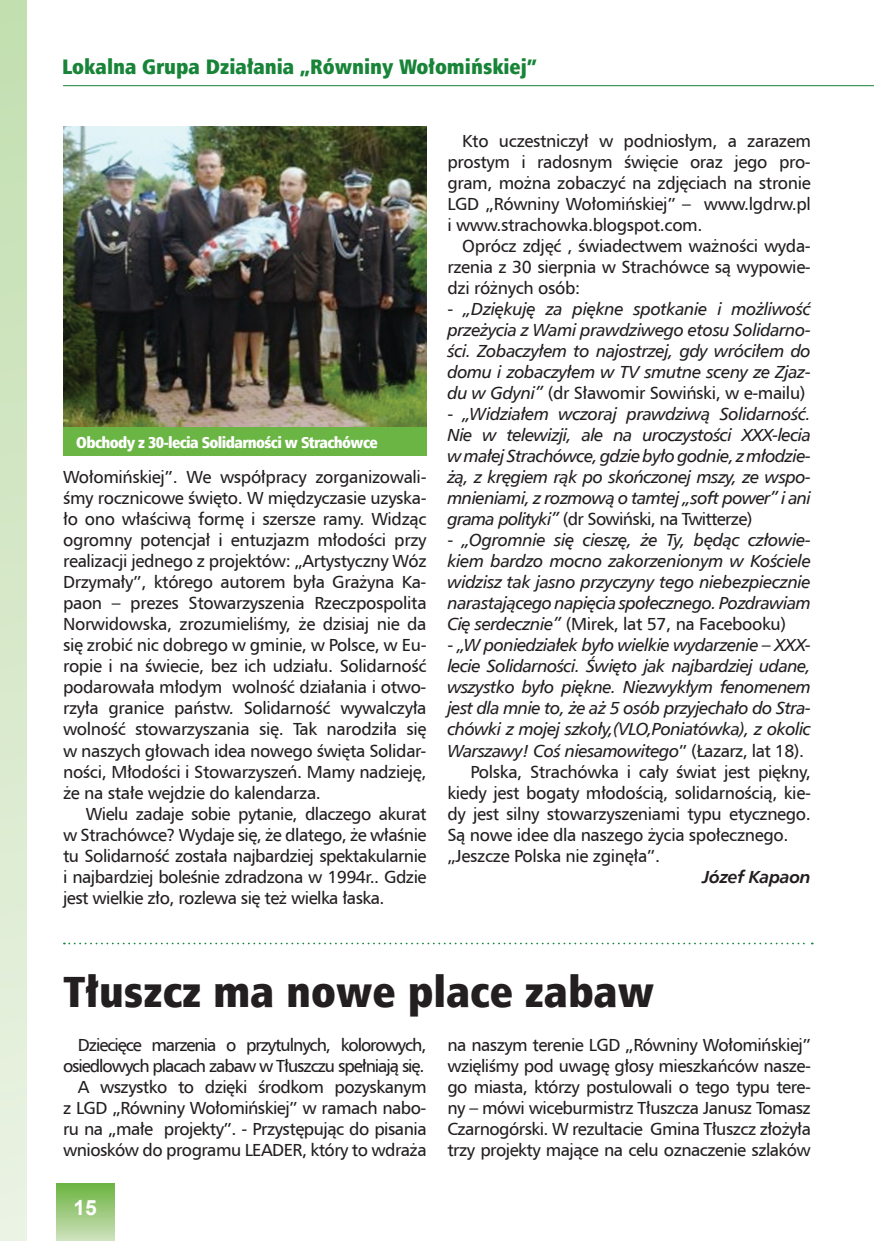
<style>
.page{position:relative;width:874px;height:1241px;background:#fff}
.page>*{position:absolute;margin:0;border:0;box-sizing:border-box;transform-origin:0 0}
.t1{font:43.75px "Humnst 777 X Blk Cn EU Normal";color:#231f20}
.t2{font:21px "Humnst 777 X Blk Cn EU Normal";color:#178438}
.t3{font:700 21px "Arial";color:#fff}
.t4{font:17.5px/21px "Humnst 777 EU Normal";letter-spacing:-.02em;color:#231f20;text-align:justify}
.t5{font:17.5px/21px "Humnst 777 EU Italic";letter-spacing:-.03em;color:#231f20;text-align:justify}
.t6{font:17.5px "Humnst 777 EU Normal";letter-spacing:-.04em;color:#231f20}
.t7{font:italic 17.5px "Humnst 777 EU Bold";letter-spacing:-.02em;color:#231f20}
.t8{font:15.75px "Humnst 777 X Blk Cn EU Normal";letter-spacing:-.04em;color:#fff}
.s1{font-family:"Humnst 777 EU Normal"}
.s2{font-family:"Humnst 777 EU Italic"}
</style>
<div class="page">
<div style="left:0;top:0;width:873px;height:1240px;background:linear-gradient(to bottom,#c2dfaf,#ebf3e4)"></div>
<div style="left:27px;top:0;width:846px;height:1240px;background:#fff"></div>
<div style="left:57px;top:1183px;width:57px;height:57px;background:linear-gradient(to bottom,#6ab440,#cde0bb)"></div>
<hr style="left:63px;top:85px;width:810px;height:1px;background:#178438">
<img style="left:63px;top:126px;width:363px;height:301px">
<div style="left:63px;top:427px;width:363px;height:29px;background:#6ab544"></div>
<svg style="left:64px;top:942px;width:748px;height:2px"></svg>
<p class="t2" style="left:62px;top:53px;width:476px">Lokalna Grupa Działania „Równiny Wołomińskiej”</p>
<p class="t8" style="left:76px;top:432px;width:303px">Obchody z 30-lecia Solidarności w Strachówce</p>
<p class="t4" style="left:63px;top:466px;width:365px">Wołomińskiej”. We współpracy zorganizowali&shy;śmy rocznicowe święto. W międzyczasie uzyska&shy;ło ono właściwą formę i szersze ramy. Widząc ogromny potencjał i entuzjazm młodości przy realizacji jednego z projektów: „Artystyczny Wóz Drzymały”, którego autorem była Grażyna Ka&shy;paon – prezes Stowarzyszenia Rzeczpospolita Norwidowska, zrozumieliśmy, że dzisiaj nie da się zrobić nic dobrego w gminie, w Polsce, w Eu&shy;ropie i na świecie, bez ich udziału. Solidarność podarowała młodym wolność działania i otwo&shy;rzyła granice państw. Solidarność wywalczyła wolność stowarzyszania się. Tak narodziła się w naszych głowach idea nowego święta Solidar&shy;ności, Młodości i Stowarzyszeń. Mamy nadzieję, że na stałe wejdzie do kalendarza.</p>
<p class="t4" style="left:63px;top:802px;width:365px;text-indent:23px">Wielu zadaje sobie pytanie, dlaczego akurat w Strachówce? Wydaje się, że dlatego, że właśnie tu Solidarność została najbardziej spektakularnie i najbardziej boleśnie zdradzona w 1994r.. Gdzie jest wielkie zło, rozlewa się też wielka łaska.</p>
<p class="t4" style="left:447px;top:130px;width:365px;text-indent:15px">Kto uczestniczył w podniosłym, a zarazem prostym i radosnym święcie oraz jego pro&shy;gram, można zobaczyć na zdjęciach na stronie LGD „Równiny Wołomińskiej” – www.lgdrw.pl i www.strachowka.blogspot.com.</p>
<p class="t4" style="left:447px;top:235px;width:365px;text-indent:15px">Oprócz zdjęć , świadectwem ważności wyda&shy;rzenia z 30 sierpnia w Strachówce są wypowie&shy;dzi różnych osób:</p>
<p class="t5" style="left:447px;top:298px;width:365px"><span class="s1">-</span> „Dziękuję za piękne spotkanie i możliwość przeżycia z Wami prawdziwego etosu Solidarno&shy;ści. Zobaczyłem to najostrzej, gdy wróciłem do domu i zobaczyłem w TV smutne sceny ze Zjaz-</p>
<p class="t4" style="left:447px;top:382px;width:359px"><span class="s2">du w Gdyni”</span> (dr Sławomir Sowiński, w e-mailu)</p>
<p class="t5" style="left:447px;top:403px;width:365px"><span class="s1">-</span> „Widziałem wczoraj prawdziwą Solidarność.<br>Nie w telewizji, ale na uroczystości XXX-lecia w małej Strachówce, gdzie było godnie, z młodzie&shy;żą, z kręgiem rąk po skończonej mszy, ze wspo&shy;mnieniami, z rozmową o tamtej „soft power” i ani</p>
<p class="t6" style="left:447px;top:508px;width:306px"><span class="s2">grama polityki”</span> (dr Sowiński, na Twitterze)</p>
<p class="t5" style="left:447px;top:529px;width:365px"><span class="s1">-</span> „Ogromnie się cieszę, że Ty, będąc człowie&shy;kiem bardzo mocno zakorzenionym w Kościele widzisz tak jasno przyczyny tego niebezpiecznie narastającego napięcia społecznego. Pozdrawiam</p>
<p class="t4" style="left:447px;top:613px;width:340px"><span class="s2">Cię serdecznie”</span> (Mirek, lat 57, na Facebooku)</p>
<p class="t5" style="left:447px;top:634px;width:365px"><span class="s1">-</span> „W poniedziałek było wielkie wydarzenie – XXX&shy;lecie Solidarności. Święto jak najbardziej udane, wszystko było piękne. Niezwykłym fenomenem jest dla mnie to, że aż 5 osób przyjechało do Stra&shy;chówki z mojej szkoły,(VLO,Poniatówka), z okolic Warszawy! Coś niesamowitego<span class="s1">” (Łazarz, lat 18).</span></p>
<p class="t4" style="left:447px;top:760px;width:365px;text-align:left;text-indent:23px">Polska, Strachówka i cały świat jest piękny, kiedy jest bogaty młodością, solidarnością, kie&shy;dy jest silny stowarzyszeniami typu etycznego.<br>Są nowe idee dla naszego życia społecznego. „Jeszcze Polska nie zginęła”.</p>
<p class="t7" style="left:702px;top:865px;width:110px">Józef Kapaon</p>
<h1 class="t1" style="left:63px;top:963px;width:592px">Tłuszcz ma nowe place zabaw</h1>
<p class="t4" style="left:63px;top:1033px;width:365px;text-align:right">Dziecięce marzenia o przytulnych, kolorowych, osiedlowych placach zabaw w Tłuszczu spełniają się.<br>A wszystko to dzięki środkom pozyskanym<br>z LGD „Równiny Wołomińskiej” w ramach nabo&shy;ru na „małe projekty”. - Przystępując do pisania wniosków do programu LEADER, który to wdraża</p>
<p class="t4" style="left:447px;top:1033px;width:365px">na naszym terenie LGD „Równiny Wołomińskiej” wzięliśmy pod uwagę głosy mieszkańców nasze&shy;go miasta, którzy postulowali o tego typu tere&shy;ny – mówi wiceburmistrz Tłuszcza Janusz Tomasz Czarnogórski. W rezultacie Gmina Tłuszcz złożyła trzy projekty mające na celu oznaczenie szlaków</p>
<p class="t3" style="left:73px;top:1193px;width:25px">15</p>
</div>
